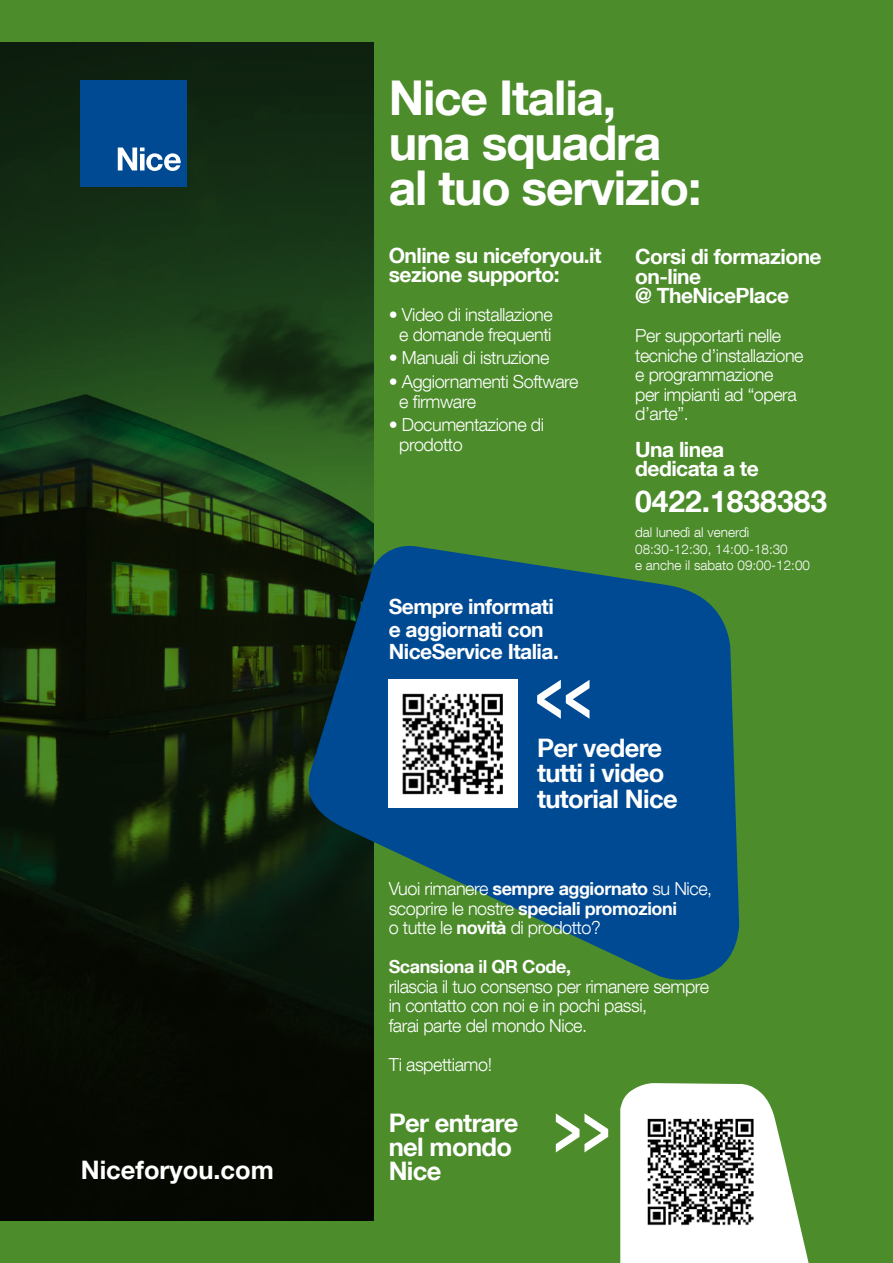
<style>
.page{position:relative;width:893px;height:1263px;background:#4c8c2b}
.page>*{position:absolute;margin:0;border:0;box-sizing:border-box;transform-origin:0 0}
.t1{font:700 48px/45px "Helvetica Neue LT Com";letter-spacing:-.025em;color:#fff}
.t2{font:700 30px "Helvetica Neue LT Com";color:#fff}
.t3{font:700 25.5px/24px "Helvetica Neue LT Com";letter-spacing:-.025em;color:#fff}
.t4{font:700 25.5px "Helvetica Neue LT Com";color:#fff}
.t5{font:700 21px/19.5px "Helvetica Neue LT Com";letter-spacing:-.025em;color:#fff}
.t6{font:300 18px/19.5px "Helvetica Neue LT Com";letter-spacing:-.025em;color:#fff}
.t7{font:700 18px "Helvetica Neue LT Com";letter-spacing:-.025em;color:#fff}
.t8{font:300 13.5px/16.2px "Helvetica Neue LT Com";color:#fff}
.s1{font-weight:700}
</style>
<div class="page">
<img style="left:0;top:43px;width:373px;height:1177px">
<svg style="left:302px;top:543px;width:437px;height:441px;fill:#004a93"></svg>
<div style="left:81px;top:81px;width:106px;height:106px;background:#004a93"></div>
<svg style="left:118px;top:148px;width:63px;height:23px"></svg>
<svg style="left:556px;top:1113px;width:52px;height:39px"></svg>
<svg style="left:620px;top:1083px;width:189px;height:180px"></svg>
<img style="left:645px;top:1116px;width:111px;height:110px">
<img style="left:389px;top:680px;width:128px;height:127px">
<svg style="left:537px;top:680px;width:52px;height:39px"></svg>
<h3 class="t4" style="left:81px;top:1153px;width:195px">Niceforyou.com</h3>
<h1 class="t1" style="left:389px;top:74px;width:314px">Nice Italia, una squadra al tuo servizio:</h1>
<p class="t5" style="left:389px;top:245px;width:214px">Online su niceforyou.it sezione supporto:</p>
<p class="t6" style="left:389px;top:305px;width:166px;text-align:center">• Video di installazione e domande frequenti</p>
<p class="t6" style="left:389px;top:348px;width:162px">• Manuali di istruzione</p>
<p class="t6" style="left:399px;top:372px;width:181px;text-indent:-11px">• Aggiornamenti Software e firmware</p>
<p class="t6" style="left:399px;top:415px;width:146px;text-indent:-11px">• Documentazione di prodotto</p>
<p class="t5" style="left:389px;top:595px;width:172px;line-height:22.5px">Sempre informati e aggiornati con<br>NiceService Italia.</p>
<p class="t5" style="left:635px;top:246px;width:188px">Corsi di formazione on-line<br>@ TheNicePlace</p>
<p class="t6" style="left:635px;top:325px;width:170px">Per supportarti nelle tecniche d’installazione e programmazione<br>per impianti ad “opera d’arte”.</p>
<p class="t5" style="left:635px;top:439px;width:125px">Una linea dedicata a te</p>
<h2 class="t2" style="left:635px;top:483px;width:193px">0422.1838383</h2>
<p class="t8" style="left:635px;top:524px;width:176px">dal lunedì al venerdì<br>08:30-12:30, 14:00-18:30<br>e anche il sabato 09:00-12:00</p>
<h3 class="t3" style="left:537px;top:734px;width:142px;line-height:25.5px">Per vedere tutti i video tutorial Nice</h3>
<p class="t6" style="left:389px;top:879px;width:325px">Vuoi rimanere <span class="s1">sempre aggiornato</span> su Nice, scoprire le nostre <span class="s1">speciali promozioni<br></span>o tutte le <span class="s1">novità</span> di prodotto?</p>
<p class="t7" style="left:389px;top:955px;width:184px">Scansiona il QR Code,</p>
<p class="t6" style="left:389px;top:976px;width:322px">rilascia il tuo consenso per rimanere sempre in contatto con noi e in pochi passi,<br>farai parte del mondo Nice.</p>
<p class="t6" style="left:389px;top:1054px;width:105px">Ti aspettiamo!</p>
<h3 class="t3" style="left:389px;top:1110px;width:131px">Per entrare nel mondo<br>Nice</h3>
</div>
